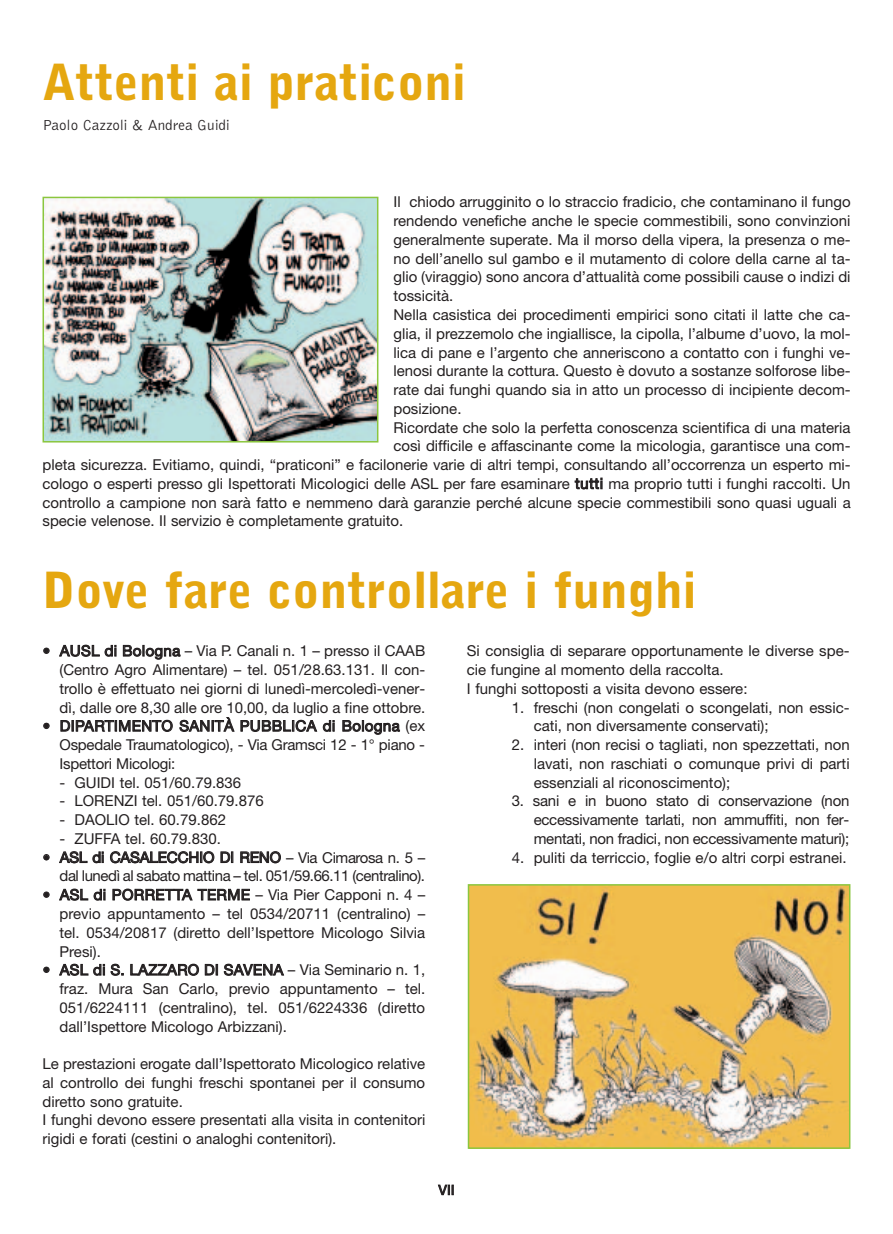
<style>
.page{position:relative;width:893px;height:1234px;background:#fff}
.page>*{position:absolute;margin:0;border:0;box-sizing:border-box;transform-origin:0 0}
.t1{font:900 49.5px "Bell Gothic";color:#e5a710}
.t2{font:15px/18.8px "Helvetica Neue";color:#231f20;text-align:justify}
.t3{font:15px/18.9px "Helvetica Neue";letter-spacing:-.03em;color:#231f20;text-align:right}
.t4{font:300 15px "Bell Gothic";color:#231f20}
.t5{font:13.5px "Helvetica Neue";color:#231f20}
</style>
<div class="page">
<img style="left:46px;top:200px;width:329px;height:239px">
<div style="left:43px;top:197px;width:335px;height:245px;border:2px solid #8bc63e"></div>
<img style="left:471px;top:886px;width:376px;height:259px">
<div style="left:468px;top:883px;width:382px;height:265px;border:2px solid #8bc63e"></div>
<h1 class="t1" style="left:43px;top:64px;width:425px">Attenti ai praticoni</h1>
<p class="t4" style="left:43px;top:120px;width:189px">Paolo Cazzoli &amp; Andrea Guidi</p>
<p class="t2" style="left:393px;top:194px;width:459px">Il chiodo arrugginito o lo straccio fradicio, che contaminano il fungo</p>
<p class="t2" style="left:393px;top:213px;width:459px">rendendo venefiche anche le specie commestibili, sono convinzioni</p>
<p class="t2" style="left:393px;top:232px;width:459px">generalmente superate. Ma il morso della vipera, la presenza o me-</p>
<p class="t2" style="left:393px;top:250px;width:459px">no dell’anello sul gambo e il mutamento di colore della carne al ta-</p>
<p class="t2" style="left:393px;top:269px;width:459px">glio (viraggio) sono ancora d’attualità come possibili cause o indizi di</p>
<p class="t2" style="left:393px;top:288px;width:61px">tossicità.</p>
<p class="t2" style="left:393px;top:307px;width:459px">Nella casistica dei procedimenti empirici sono citati il latte che ca-</p>
<p class="t2" style="left:393px;top:325px;width:459px">glia, il prezzemolo che ingiallisce, la cipolla, l’albume d’uovo, la mol-</p>
<p class="t2" style="left:393px;top:344px;width:459px">lica di pane e l’argento che anneriscono a contatto con i funghi ve-</p>
<p class="t2" style="left:393px;top:363px;width:459px">lenosi durante la cottura. Questo è dovuto a sostanze solforose libe-</p>
<p class="t2" style="left:393px;top:382px;width:459px">rate dai funghi quando sia in atto un processo di incipiente decom-</p>
<p class="t2" style="left:393px;top:400px;width:70px">posizione.</p>
<p class="t2" style="left:393px;top:419px;width:459px">Ricordate che solo la perfetta conoscenza scientifica di una materia</p>
<p class="t2" style="left:393px;top:438px;width:459px">così difficile e affascinante come la micologia, garantisce una com-</p>
<p class="t2" style="left:43px;top:457px;width:810px">pleta sicurezza. Evitiamo, quindi, “praticoni” e facilonerie varie di altri tempi, consultando all’occorrenza un esperto mi-</p>
<p class="t2" style="left:43px;top:475px;width:809px">cologo o esperti presso gli Ispettorati Micologici delle ASL per fare esaminare tutti ma proprio tutti i funghi raccolti. Un</p>
<p class="t2" style="left:43px;top:494px;width:810px">controllo a campione non sarà fatto e nemmeno darà garanzie perché alcune specie commestibili sono quasi uguali a</p>
<p class="t2" style="left:43px;top:513px;width:362px">specie velenose. Il servizio è completamente gratuito.</p>
<h1 class="t1" style="left:43px;top:571px;width:655px">Dove fare controllare i funghi</h1>
<p class="t2" style="left:60px;top:643px;width:367px;text-indent:-17px">• AUSL di Bologna – Via P. Canali n. 1 – presso il CAAB (Centro Agro Alimentare) – tel. 051/28.63.131. Il con&shy;trollo è effettuato nei giorni di lunedì-mercoledì-vener&shy;dì, dalle ore 8,30 alle ore 10,00, da luglio a fine ottobre.</p>
<p class="t2" style="left:60px;top:717px;width:367px;text-indent:-17px">• DIPARTIMENTO SANITÀ PUBBLICA di Bologna (ex Ospedale Traumatologico), - Via Gramsci 12 - 1° piano - Ispettori Micologi:</p>
<p class="t2" style="left:60px;top:774px;width:183px">- GUIDI tel. 051/60.79.836</p>
<p class="t2" style="left:60px;top:793px;width:206px">- LORENZI tel. 051/60.79.876</p>
<p class="t2" style="left:60px;top:811px;width:168px">- DAOLIO tel. 60.79.862</p>
<p class="t2" style="left:60px;top:830px;width:163px">- ZUFFA tel. 60.79.830.</p>
<p class="t3" style="left:43px;top:849px;width:384px">• ASL di CASALECCHIO DI RENO – Via Cimarosa n. 5 – dal lunedì al sabato mattina – tel. 051/59.66.11 (centralino).</p>
<p class="t2" style="left:60px;top:886px;width:367px;text-indent:-17px">• ASL di PORRETTA TERME – Via Pier Capponi n. 4 – previo appuntamento – tel 0534/20711 (centralino) – tel. 0534/20817 (diretto dell’Ispettore Micologo Silvia Presi).</p>
<p class="t2" style="left:60px;top:961px;width:367px;text-indent:-17px">• ASL di S. LAZZARO DI SAVENA – Via Seminario n. 1, fraz. Mura San Carlo, previo appuntamento – tel.<br>051/6224111 (centralino), tel. 051/6224336 (diretto dall’Ispettore Micologo Arbizzani).</p>
<p class="t2" style="left:43px;top:1055px;width:384px;text-align:left">Le prestazioni erogate dall’Ispettorato Micologico relative al controllo dei funghi freschi spontanei per il consumo diretto sono gratuite.<br>I funghi devono essere presentati alla visita in contenitori rigidi e forati (cestini o analoghi contenitori).</p>
<p class="t2" style="left:467px;top:643px;width:384px;text-align:left">Si consiglia di separare opportunamente le diverse spe&shy;cie fungine al momento della raccolta.<br>I funghi sottoposti a visita devono essere:</p>
<p class="t2" style="left:534px;top:699px;width:317px;text-indent:-22px">1. freschi (non congelati o scongelati, non essic&shy;cati, non diversamente conservati);</p>
<p class="t2" style="left:534px;top:736px;width:317px;text-indent:-22px">2. interi (non recisi o tagliati, non spezzettati, non lavati, non raschiati o comunque privi di parti essenziali al riconoscimento);</p>
<p class="t2" style="left:534px;top:793px;width:317px;text-indent:-22px">3. sani e in buono stato di conservazione (non eccessivamente tarlati, non ammuffiti, non fer&shy;mentati, non fradici, non eccessivamente maturi);</p>
<p class="t2" style="left:512px;top:849px;width:336px">4. puliti da terriccio, foglie e/o altri corpi estranei.</p>
<p class="t5" style="left:439px;top:1184px;width:17px">VII</p>
</div>
